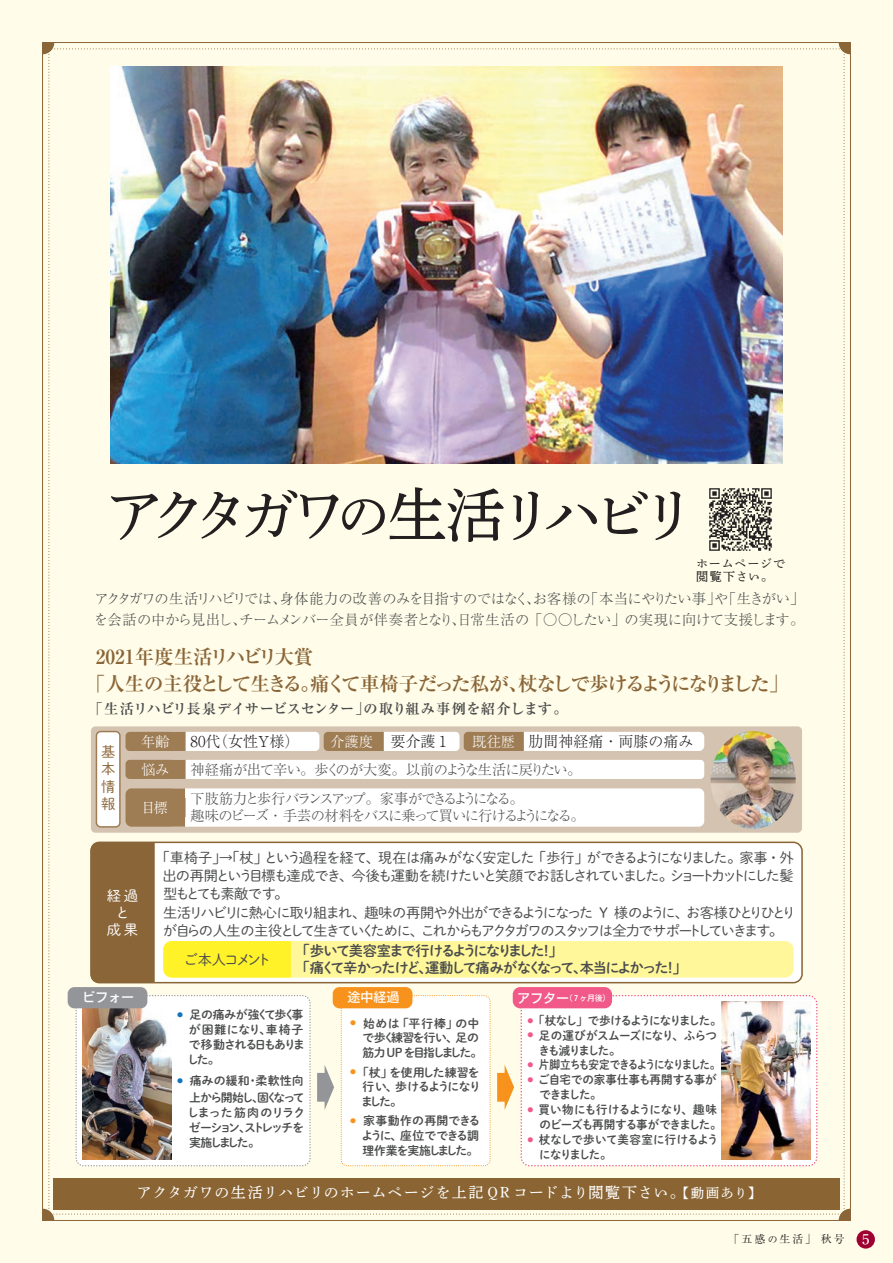
<style>
.page{position:relative;width:893px;height:1263px;background:#fffde9}
.page>*{position:absolute;margin:0;border:0;box-sizing:border-box;transform-origin:0 0}
.t1{font:59.85px "P Shuei Yobu Min Std M";letter-spacing:-.21em;color:#231f20}
.t2{font:700 19.5px/27px "Ryumin Pro";letter-spacing:-.08em;color:#8a6538}
.t3{font:15px "P Shuei Yobu Min Std M";letter-spacing:.055em;color:#fff}
.t4{font:300 15px "Ryumin Pro";color:#231f20}
.t5{font:14.25px/18.3px "P Shuei M Go Std L";letter-spacing:-.13em;color:#4b4c4d}
.t6{font:300 14.25px/21.3px "Ryumin Pro";letter-spacing:-.03em;color:#4b4c4d}
.t7{font:300 14.25px/29.2px "Ryumin Pro";letter-spacing:-.085em;color:#4b4c4d}
.t8{font:14.25px/17px "P Shuei M Go Std B";letter-spacing:-.13em;color:#4b4c4d}
.t9{font:700 14.25px "Ryumin Pro";letter-spacing:-.04em;color:#4b4c4d}
.t10{font:300 14.25px "Ryumin Pro";letter-spacing:-.11em;color:#4b4c4d}
.t11{font:300 14.25px "Ryumin Pro";color:#fff}
.t12{font:14.25px/17px "P Shuei M Go Std L";color:#fff;text-align:center}
.t13{font:14.25px/17.1px "P Shuei M Go Std L";color:#8a6538;text-align:justify}
.t14{font:13.05px "Motoya Cedar W4 90 msp RKSJ H";color:#fff}
.t15{font:12px/13.5px "P Shuei Yobu Min Std M";letter-spacing:.07em;color:#231f20}
.t16{font:11.85px/14.9px "P Shuei M Go Std B";letter-spacing:-.08em;color:#4b4c4d;text-align:justify}
.t17{font:11.85px/14.9px "P Shuei M Go Std B";letter-spacing:-.06em;color:#4b4c4d}
.t18{font:11.85px/14.9px "P Shuei M Go Std B";letter-spacing:-.05em;color:#4b4c4d}
.t19{font:11.85px/17px "P Shuei M Go Std B";letter-spacing:-.045em;color:#4b4c4d;text-align:right}
.t20{font:11.85px "P Shuei M Go Std B";letter-spacing:-.12em;color:#4b4c4d;scale:.89 1}
.t21{font:11.85px "P Shuei M Go Std B";letter-spacing:-.135em;color:#4b4c4d}
.t22{font:10.95px "Ryumin Pro";color:#231f20}
.t23{font:7.95px "Motoya Cedar W4 90 msp RKSJ H";color:#fff}
.s1{font-size:53.85px}
.s2{font-size:14.25px;color:#fff}
.s3{font-size:13.05px}
.s4{font-size:13.5px}
.s5{font-size:9.75px}
.s6{font-family:"P Shuei Yobu Min Std M";font-size:15px;color:#fff}
</style>
<div class="page">
<div style="left:856px;top:1230px;width:19px;height:18px;background:#9e0131;border-radius:50%"></div>
<img style="left:43px;top:43px;width:807px;height:1177px">
<div style="left:513px;top:987px;width:99px;height:21px;background:#f05988;border-radius:7px"></div>
<div style="left:68px;top:987px;width:79px;height:21px;background:#939598;border-radius:7px"></div>
<img style="left:711px;top:731px;width:85px;height:98px">
<h1 class="t1" style="left:105px;top:473px;width:595px">アクタガワ<span class="s1">の</span>生活リハビリ</h1>
<p class="t15" style="left:696px;top:556px;width:91px">ホームページで閲覧下さい。</p>
<p class="t6" style="left:94px;top:586px;width:712px">アクタガワの生活リハビリでは、身体能力の改善のみを目指すのではなく、お客様の「本当にやりたい事」や「生きがい」を会話の中から見出し、チームメンバー全員が伴奏者となり、日常生活の「○○したい」の実現に向けて支援します。</p>
<h2 class="t2" style="left:86px;top:642px;width:704px;text-indent:10px">2021年度生活リハビリ大賞<br>「人生の主役として生きる。痛くて車椅子だった私が、杖なしで歩けるようになりました」</h2>
<p class="t9" style="left:89px;top:697px;width:481px">「生活リハビリ長泉デイサービスセンター」の取り組み事例を紹介します。</p>
<p class="t13" style="left:101px;top:743px;width:15px">基本情報</p>
<p class="t11" style="left:141px;top:730px;width:30px">年齢</p>
<p class="t4" style="left:191px;top:730px;width:110px">80代（女性Y様）</p>
<p class="t4" style="left:330px;top:729px;width:122px"><span class="s2">介護度</span> 要介護１</p>
<p class="t4" style="left:472px;top:729px;width:223px"><span class="s2">既往歴</span> 肋間神経痛・両膝の痛み</p>
<p class="t11" style="left:142px;top:758px;width:29px">悩み</p>
<p class="t7" style="left:191px;top:754px;width:392px">神経痛が出て辛い。歩くのが大変。以前のような生活に戻りたい。下肢筋力と歩行バランスアップ。家事ができるようになる。</p>
<p class="t10" style="left:191px;top:805px;width:396px">趣味のビーズ・手芸の材料をバスに乗って買いに行けるようになる。</p>
<p class="t11" style="left:141px;top:796px;width:28px">目標</p>
<p class="t12" style="left:107px;top:886px;width:33px">経過と成果</p>
<p class="t5" style="left:162px;top:848px;width:635px;text-indent:-6px">「車椅子」→「杖」という過程を経て、現在は痛みがなく安定した「歩行」ができるようになりました。家事・外出の再開という目標も達成でき、今後も運動を続けたいと笑顔でお話しされていました。ショートカットにした髪型もとても素敵です。<br>生活リハビリに熱心に取り組まれ、趣味の再開や外出ができるようになった Y 様のように、お客様ひとりひとりが自らの人生の主役として生きていくために、これからもアクタガワのスタッフは全力でサポートしていきます。</p>
<p class="t5" style="left:184px;top:950px;width:89px">ご本人コメント</p>
<p class="t8" style="left:296px;top:942px;width:393px">「歩いて美容室まで行けるようになりました！」<br>「痛くて辛かったけど、運動して痛みがなくなって、本当によかった！」</p>
<p class="t14" style="left:348px;top:991px;width:54px">途中経過</p>
<p class="t14" style="left:82px;top:991px;width:54px">ビフォー</p>
<p class="t23" style="left:517px;top:994px;width:95px"><span class="s3">アフター</span>（７ヶ月後）</p>
<p class="t16" style="left:187px;top:1007px;width:119px;text-indent:-10px"><sup>●</sup> 足の痛みが強くて歩く事が困難になり、車椅子で移動される日もありました。</p>
<p class="t19" style="left:177px;top:1072px;width:129px"><sup>●</sup> 痛みの緩和・柔軟性向上から開始し、固くなって</p>
<p class="t16" style="left:187px;top:1104px;width:120px">しまった筋肉のリラクゼーション、ストレッチを実施しました。</p>
<p class="t17" style="left:362px;top:1015px;width:122px;text-indent:-12px"><sup>●</sup> 始めは「平行棒」の中で歩く練習を行い、足の筋力 UP を目指しました。</p>
<p class="t16" style="left:361px;top:1064px;width:121px;text-indent:-11px"><sup>●</sup>「杖」を使用した練習を行い、歩けるようになりました。</p>
<p class="t16" style="left:362px;top:1113px;width:120px;text-indent:-11px"><sup>●</sup> 家事動作の再開できるように、座位でできる調理作業を実施しました。</p>
<p class="t21" style="left:527px;top:1011px;width:196px"><sup>●</sup> 「杖なし」で歩けるようになりました。</p>
<p class="t16" style="left:538px;top:1027px;width:180px;text-indent:-11px"><sup>●</sup> 足の運びがスムーズになり、ふらつきも減りました。</p>
<p class="t20" style="left:527px;top:1056px;width:218px"><sup>●</sup> 片脚立ちも安定できるようになりました。</p>
<p class="t16" style="left:539px;top:1072px;width:179px;text-indent:-12px"><sup>●</sup> ご自宅での家事仕事も再開する事ができました。</p>
<p class="t16" style="left:539px;top:1102px;width:184px;text-indent:-12px"><sup>●</sup> 買い物にも行けるようになり、趣味のビーズも再開する事ができました。</p>
<p class="t18" style="left:539px;top:1131px;width:181px;text-indent:-12px"><sup>●</sup> 杖なしで歩いて美容室に行けるようになりました。</p>
<p class="t3" style="left:137px;top:1182px;width:626px">アクタガワの生活リハビリのホームページを上記 QR コードより閲覧下さい。<span class="s4">【動画あり】</span></p>
<p class="t22" style="left:728px;top:1230px;width:143px">「五感<span class="s5">の</span>生活」秋号 <span class="s6">5</span></p>
</div>
